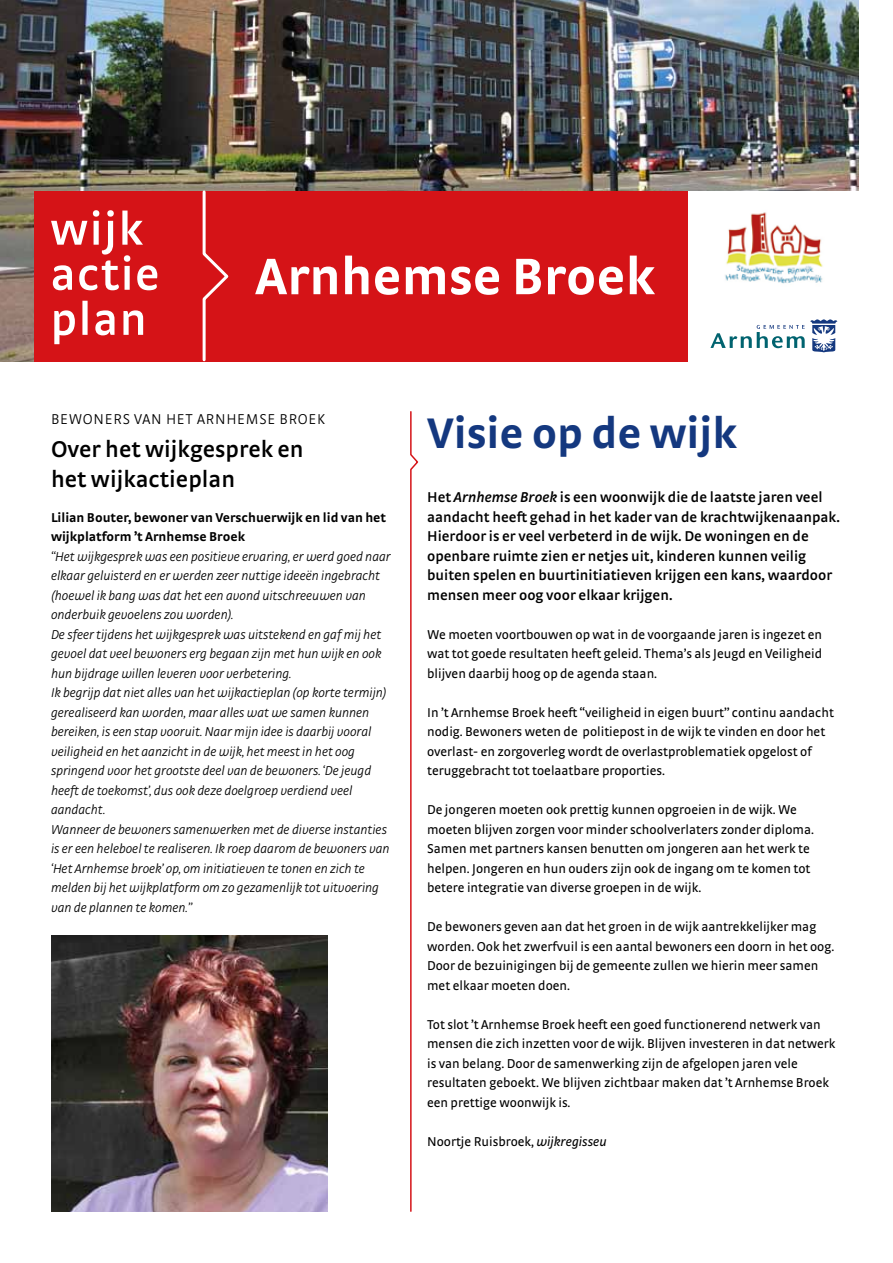
<style>
.page{position:relative;width:893px;height:1263px;background:#fff}
.page>*{position:absolute;margin:0;border:0;box-sizing:border-box;transform-origin:0 0}
.t1{font:700 54px "Strada";color:#fff}
.t2{font:700 45px "Strada";color:#14387f}
.t3{font:600 24px/30px "Strada";color:#000}
.t4{font:600 15px/19.5px "Strada";color:#000}
.t5{font:300 15px "Strada";letter-spacing:.05em;color:#000}
.t6{font:13.5px/19.5px "Strada";color:#000}
.t7{font:italic 300 13.5px/19.5px "Strada";color:#000}
.t8{font:700 13.5px/19.5px "Strada";color:#000}
.s1{font-style:italic}
</style>
<div class="page">
<img style="left:0;top:0;width:859px;height:361px">
<div style="left:34px;top:191px;width:655px;height:170px;background:#d51317"></div>
<svg style="left:201px;top:189px;width:30px;height:173px"></svg>
<div style="left:689px;top:191px;width:187px;height:187px;background:#fff"></div>
<img style="left:725px;top:212px;width:98px;height:72px">
<svg style="left:710px;top:319px;width:127px;height:33px"></svg>
<svg style="left:410px;top:411px;width:9px;height:801px"></svg>
<svg style="left:54px;top:301px;width:89px;height:43px"></svg>
<svg style="left:51px;top:210px;width:106px;height:80px"></svg>
<img style="left:51px;top:935px;width:276px;height:277px">
<h1 class="t1" style="left:255px;top:244px;width:401px">Arnhemse Broek</h1>
<p class="t5" style="left:51px;top:411px;width:276px">BEWONERS VAN HET ARNHEMSE BROEK</p>
<h2 class="t2" style="left:427px;top:406px;width:311px">Visie op de wijk</h2>
<p class="t4" style="left:427px;top:487px;width:414px">Het <span class="s1">Arnhemse Broek</span> is een woonwijk die de laatste jaren veel aandacht heeft gehad in het kader van de krachtwijkenaanpak.<br>Hierdoor is er veel verbeterd in de wijk. De woningen en de openbare ruimte zien er netjes uit, kinderen kunnen veilig buiten spelen en buurtinitiatieven krijgen een kans, waardoor mensen meer oog voor elkaar krijgen.</p>
<p class="t6" style="left:427px;top:624px;width:397px;text-align:justify">We moeten voortbouwen op wat in de voorgaande jaren is ingezet en wat tot goede resultaten heeft geleid. Thema’s als Jeugd en Veiligheid blijven daarbij hoog op de agenda staan.</p>
<p class="t6" style="left:427px;top:702px;width:408px">In ’t Arnhemse Broek heeft “veiligheid in eigen buurt” continu aandacht nodig. Bewoners weten de politiepost in de wijk te vinden en door het overlast- en zorgoverleg wordt de overlastproblematiek opgelost of teruggebracht tot toelaatbare proporties.</p>
<p class="t6" style="left:427px;top:800px;width:388px">De jongeren moeten ook prettig kunnen opgroeien in de wijk. We moeten blijven zorgen voor minder schoolverlaters zonder diploma.<br>Samen met partners kansen benutten om jongeren aan het werk te helpen. Jongeren en hun ouders zijn ook de ingang om te komen tot betere integratie van diverse groepen in de wijk.</p>
<p class="t6" style="left:427px;top:917px;width:409px">De bewoners geven aan dat het groen in de wijk aantrekkelijker mag worden. Ook het zwerfvuil is een aantal bewoners een doorn in het oog.<br>Door de bezuinigingen bij de gemeente zullen we hierin meer samen met elkaar moeten doen.</p>
<p class="t6" style="left:427px;top:1014px;width:410px">Tot slot ’t Arnhemse Broek heeft een goed functionerend netwerk van mensen die zich inzetten voor de wijk. Blijven investeren in dat netwerk is van belang. Door de samenwerking zijn de afgelopen jaren vele resultaten geboekt. We blijven zichtbaar maken dat ’t Arnhemse Broek een prettige woonwijk is.</p>
<p class="t6" style="left:427px;top:1131px;width:181px">Noortje Ruisbroek, <span class="s1">wijkregisseu</span></p>
<h3 class="t3" style="left:51px;top:433px;width:254px">Over het wijkgesprek en het wijkactieplan</h3>
<p class="t8" style="left:51px;top:507px;width:337px">Lilian Bouter, bewoner van Verschuerwijk en lid van het wijkplatform ’t Arnhemse Broek</p>
<p class="t7" style="left:51px;top:546px;width:341px">“Het wijkgesprek was een positieve ervaring, er werd goed naar elkaar geluisterd en er werden zeer nuttige ideeën ingebracht (hoewel ik bang was dat het een avond uitschreeuwen van onderbuik gevoelens zou worden).<br>De sfeer tijdens het wijkgesprek was uitstekend en gaf mij het gevoel dat veel bewoners erg begaan zijn met hun wijk en ook hun bijdrage willen leveren voor verbetering.<br>Ik begrijp dat niet alles van het wijkactieplan (op korte termijn) gerealiseerd kan worden, maar alles wat we samen kunnen bereiken, is een stap vooruit. Naar mijn idee is daarbij vooral veiligheid en het aanzicht in de wijk, het meest in het oog springend voor het grootste deel van de bewoners. ‘De jeugd heeft de toekomst’, dus ook deze doelgroep verdiend veel aandacht.<br>Wanneer de bewoners samenwerken met de diverse instanties is er een heleboel te realiseren. Ik roep daarom de bewoners van ‘Het Arnhemse broek’ op, om initiatieven te tonen en zich te melden bij het wijkplatform om zo gezamenlijk tot uitvoering van de plannen te komen.”</p>
</div>
